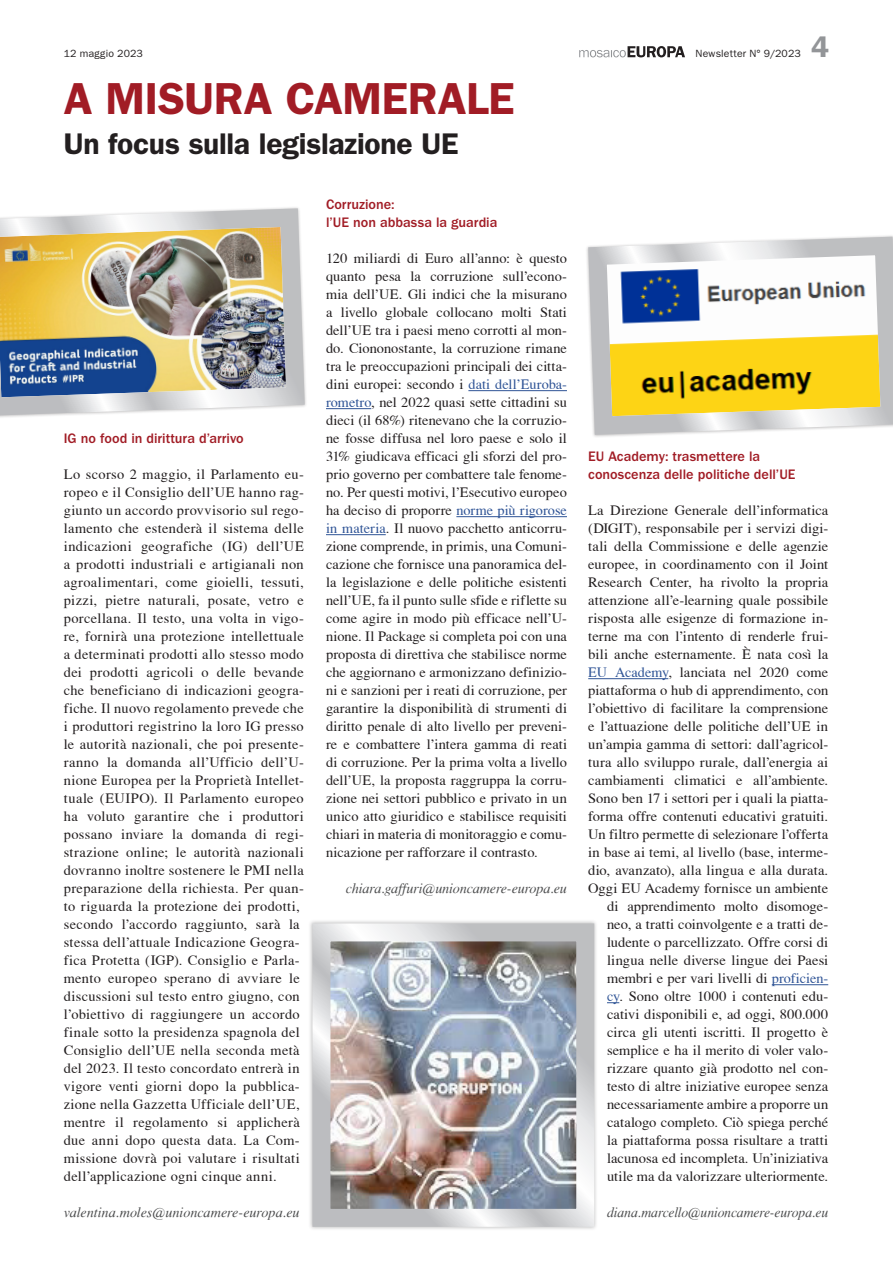
<style>
.page{position:relative;width:893px;height:1263px;background:#fff}
.page>*{position:absolute;margin:0;border:0;box-sizing:border-box;transform-origin:0 0}
.Titel_30{font:600 45px "ITC Franklin Gothic Std";letter-spacing:-.01em;color:#a11c25}
.Untertitel_20{font:600 30px "ITC Franklin Gothic Std";letter-spacing:-.01em;color:#231f20}
.t1{font:600 30px "ITC Franklin Gothic Std";color:#939598}
.Grundschrift{font:14.25px/18px "T Acc LAD";letter-spacing:.02em;color:#231f20;text-align:right}
.Zwischentitel{font:500 14.25px/18px "ITC Franklin Gothic Std";color:#a11c25}
.Autor{font:14.25px "T Acc LAD Italic";letter-spacing:-.01em;color:#4b4c4d}
.Autor-2{font:14.25px "T Acc LAD Italic";letter-spacing:-.01em;color:#4b4c4d;scale:.96 1}
.t2{font:10.5px "Franklin Gothic";letter-spacing:.015em;color:#231f20}
.s1{color:#2f5496}
</style>
<div class="page">
<svg style="left:579px;top:46px;width:106px;height:11px"></svg>
<hr style="left:588px;top:678px;width:80px;height:1px;background:#2f5496">
<hr style="left:772px;top:984px;width:56px;height:1px;background:#2f5496">
<svg style="left:607px;top:1002px;width:12px;height:1px"></svg>
<hr style="left:468px;top:390px;width:99px;height:1px;background:#2f5496">
<hr style="left:326px;top:408px;width:45px;height:1px;background:#2f5496">
<hr style="left:456px;top:516px;width:111px;height:1px;background:#2f5496">
<hr style="left:326px;top:534px;width:60px;height:1px;background:#2f5496">
<img style="left:0;top:207px;width:306px;height:211px">
<svg style="left:586px;top:235px;width:307px;height:202px"></svg>
<img style="left:310px;top:921px;width:286px;height:308px">
<p class="t2" style="left:64px;top:48px;width:81px">12 maggio 2023</p>
<p class="t2" style="left:696px;top:48px;width:107px">Newsletter N° 9/2023</p>
<p class="Titel_30" style="left:64px;top:72px;width:452px">A MISURA CAMERALE</p>
<p class="Untertitel_20" style="left:64px;top:126px;width:396px">Un focus sulla legislazione UE</p>
<h2 class="t1" style="left:811px;top:29px;width:19px">4</h2>
<p class="Zwischentitel" style="left:64px;top:429px;width:182px">IG no food in dirittura d’arrivo</p>
<p class="Grundschrift" style="left:64px;top:465px;width:242px;text-align:left">Lo scorso 2 maggio, il Parlamento eu&shy;ropeo e il Consiglio dell’UE hanno rag&shy;giunto un accordo provvisorio sul rego&shy;lamento che estenderà il sistema delle indicazioni geografiche (IG) dell’UE a prodotti industriali e artigianali non agroalimentari, come gioielli, tessuti, pizzi, pietre naturali, posate, vetro e porcellana. Il testo, una volta in vigo&shy;re, fornirà una protezione intellettuale a determinati prodotti allo stesso modo dei prodotti agricoli o delle bevande che beneficiano di indicazioni geogra&shy;fiche. Il nuovo regolamento prevede che i produttori registrino la loro IG presso le autorità nazionali, che poi presente&shy;ranno la domanda all’Ufficio dell’U&shy;nione Europea per la Proprietà Intellet&shy;tuale (EUIPO). Il Parlamento europeo ha voluto garantire che i produttori possano inviare la domanda di regi&shy;strazione online; le autorità nazionali dovranno inoltre sostenere le PMI nella preparazione della richiesta. Per quan&shy;to riguarda la protezione dei prodotti, secondo l’accordo raggiunto, sarà la stessa dell’attuale Indicazione Geogra&shy;fica Protetta (IGP). Consiglio e Parla&shy;mento europeo sperano di avviare le discussioni sul testo entro giugno, con l’obiettivo di raggiungere un accordo finale sotto la presidenza spagnola del Consiglio dell’UE nella seconda metà del 2023. Il testo concordato entrerà in vigore venti giorni dopo la pubblica&shy;zione nella Gazzetta Ufficiale dell’UE, mentre il regolamento si applicherà due anni dopo questa data. La Com&shy;missione dovrà poi valutare i risultati dell’applicazione ogni cinque anni.</p>
<p class="Autor" style="left:64px;top:1204px;width:237px">valentina.moles@unioncamere-europa.eu</p>
<p class="Zwischentitel" style="left:326px;top:195px;width:173px">Corruzione:<br>l’UE non abbassa la guardia</p>
<p class="Grundschrift" style="left:326px;top:249px;width:242px;text-align:justify">120 miliardi di Euro all’anno: è questo quanto pesa la corruzione sull’econo&shy;mia dell’UE. Gli indici che la misurano a livello globale collocano molti Stati dell’UE tra i paesi meno corrotti al mon&shy;do. Ciononostante, la corruzione rimane tra le preoccupazioni principali dei citta&shy;dini europei: secondo i <span class="s1">dati dell’Euroba&shy;rometro</span>, nel 2022 quasi sette cittadini su dieci (il 68%) ritenevano che la corruzio&shy;ne fosse diffusa nel loro paese e solo il 31% giudicava efficaci gli sforzi del pro&shy;prio governo per combattere tale fenome&shy;no. Per questi motivi, l’Esecutivo europeo ha deciso di proporre <span class="s1">norme più rigorose in materia</span>. Il nuovo pacchetto anticorru&shy;zione comprende, in primis, una Comuni&shy;cazione che fornisce una panoramica del&shy;la legislazione e delle politiche esistenti nell’UE, fa il punto sulle sfide e riflette su come agire in modo più efficace nell’U&shy;nione. Il Package si completa poi con una proposta di direttiva che stabilisce norme che aggiornano e armonizzano definizio&shy;ni e sanzioni per i reati di corruzione, per garantire la disponibilità di strumenti di diritto penale di alto livello per preveni&shy;re e combattere l’intera gamma di reati di corruzione. Per la prima volta a livello dell’UE, la proposta raggruppa la corru&shy;zione nei settori pubblico e privato in un unico atto giuridico e stabilisce requisiti chiari in materia di monitoraggio e comu&shy;nicazione per rafforzare il contrasto.</p>
<p class="Autor" style="left:346px;top:880px;width:222px">chiara.gaffuri@unioncamere-europa.eu</p>
<p class="Zwischentitel" style="left:588px;top:447px;width:209px">EU Academy: trasmettere la conoscenza delle politiche dell’UE</p>
<p class="Grundschrift" style="left:588px;top:501px;width:242px">La Direzione Generale dell’informatica (DIGIT), responsabile per i servizi digi&shy;tali della Commissione e delle agenzie europee, in coordinamento con il Joint Research Center, ha rivolto la propria attenzione all’e-learning quale possibile risposta alle esigenze di formazione in&shy;terne ma con l’intento di renderle frui&shy;bili anche esternamente. È nata così la <span class="s1">EU Academy</span>, lanciata nel 2020 come piattaforma o hub di apprendimento, con l’obiettivo di facilitare la comprensione e l’attuazione delle politiche dell’UE in un’ampia gamma di settori: dall’agricol&shy;tura allo sviluppo rurale, dall’energia ai cambiamenti climatici e all’ambiente.<br>Sono ben 17 i settori per i quali la piatta&shy;forma offre contenuti educativi gratuiti.<br>Un filtro permette di selezionare l’offerta in base ai temi, al livello (base, interme&shy;dio, avanzato), alla lingua e alla durata.<br>Oggi EU Academy fornisce un ambiente di apprendimento molto disomoge&shy;neo, a tratti coinvolgente e a tratti de&shy;ludente o parcellizzato. Offre corsi di lingua nelle diverse lingue dei Paesi membri e per vari livelli di <span class="s1">proficien&shy;cy</span>. Sono oltre 1000 i contenuti edu&shy;cativi disponibili e, ad oggi, 800.000 circa gli utenti iscritti. Il progetto è semplice e ha il merito di voler valo&shy;rizzare quanto già prodotto nel con&shy;testo di altre iniziative europee senza necessariamente ambire a proporre un catalogo completo. Ciò spiega perché<br>la piattaforma possa risultare a tratti lacunosa ed incompleta. Un’iniziativa utile ma da valorizzare ulteriormente.</p>
<p class="Autor-2" style="left:607px;top:1204px;width:232px">diana.marcello@unioncamere-europa.eu</p>
</div>
